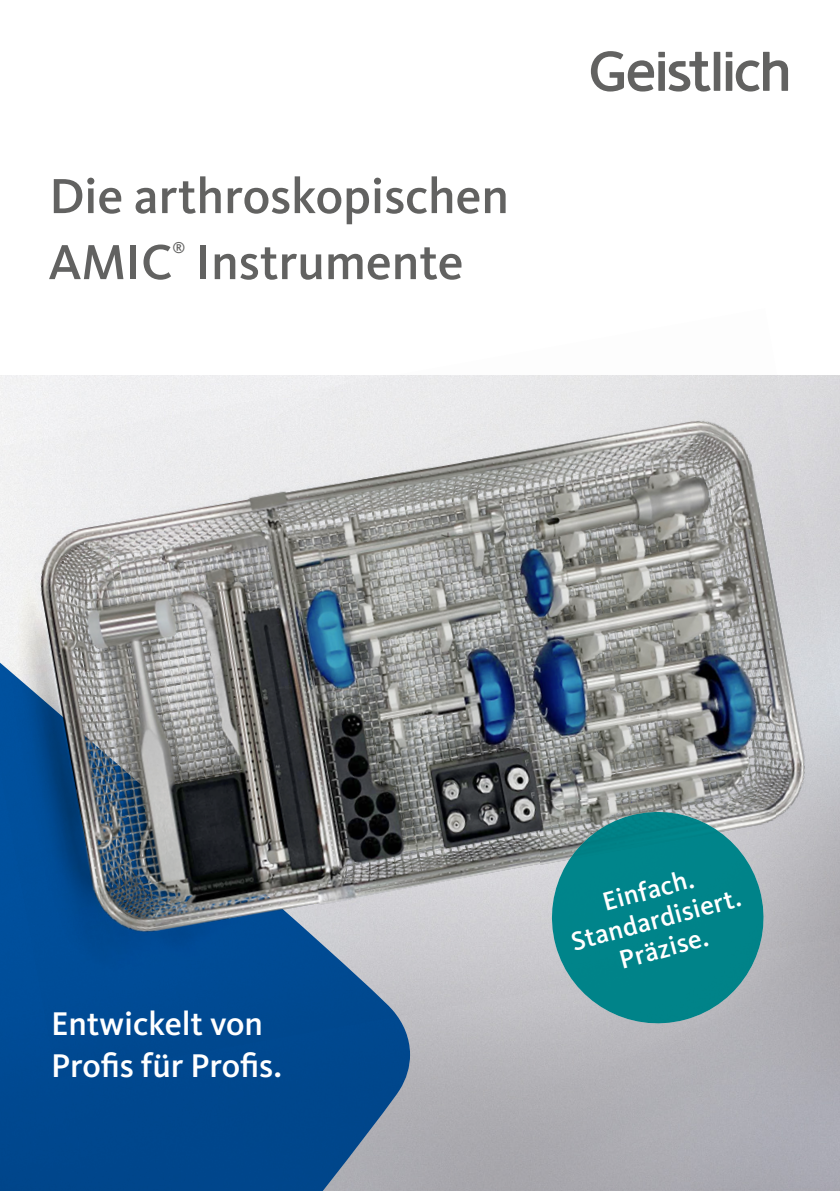
<style>
.page{position:relative;width:840px;height:1191px;background:#fff}
.page>*{position:absolute;margin:0;border:0;box-sizing:border-box;transform-origin:0 0}
.t1{font:500 51px/66px "Kievit Pro";letter-spacing:-.005em;color:#626261}
.t2{font:500 34px/42px "Kievit Pro";color:#fff}
.t3{font:500 27px/30px "Kievit Pro";color:#fff;text-align:center}
.t4{font:500 15.2px "Kievit Pro";color:#626261}
</style>
<div class="page">
<svg style="left:0;top:1078px;width:410px;height:113px;background:#125190"></svg>
<div style="left:713px;top:52px;width:7px;height:39px;background:#626261"></div>
<svg style="left:590px;top:51px;width:120px;height:41px"></svg>
<svg style="left:725px;top:52px;width:62px;height:40px"></svg>
<img style="left:0;top:375px;width:839px;height:703px">
<svg style="left:540px;top:800px;width:234px;height:234px;background:#3f9398"></svg>
<p class="t1" style="left:48px;top:162px;width:462px">Die arthroskopischen<br>AMIC</p>
<p class="t4" style="left:172px;top:239px;width:14px">®</p>
<p class="t1" style="left:196px;top:228px;width:269px">Instrumente</p>
<p class="t2" style="left:51px;top:1002px;width:232px">Entwickelt von<br>Profis für Profis.</p>
<p class="t3" style="left:559px;top:898px;width:176px;rotate:-15deg">Einfach.<br>Standardisiert.<br>Präzise.</p>
</div>
